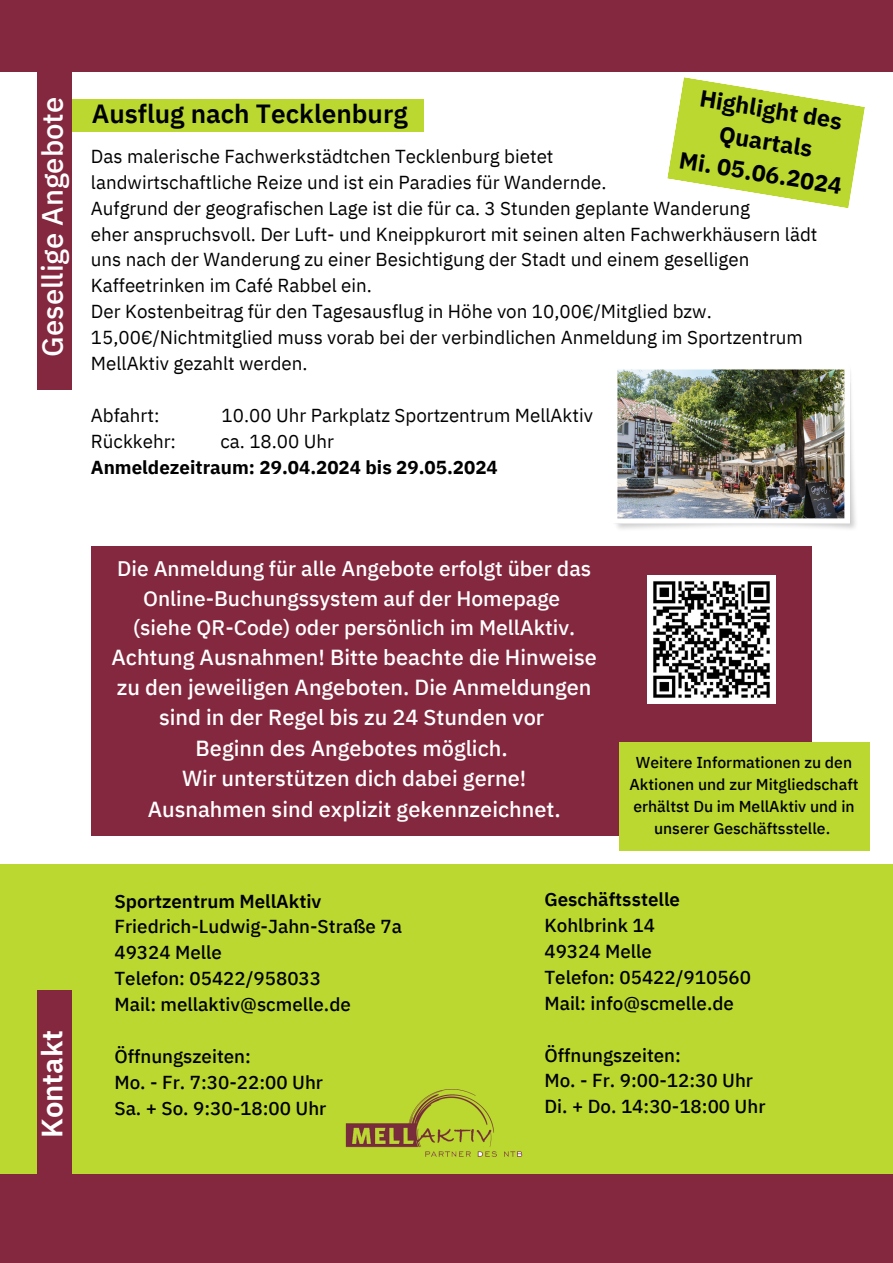
<style>
.page{position:relative;width:893px;height:1263px;background:#fff}
.page>*{position:absolute;margin:0;border:0;box-sizing:border-box;transform-origin:0 0}
.t1{font:500 29.25px "IBM Plex Sans Thai Looped";color:#fff}
.t2{font:600 29.25px "IBM Plex Sans Thai Looped";color:#fff}
.t3{font:600 26.25px "IBM Plex Sans Thai Looped";color:#000}
.t4{font:700 23.25px/32.1px "IBM Plex Sans Thai Looped";color:#000;text-align:center}
.t5{font:500 21.75px/30.4px "IBM Plex Sans Thai Looped";color:#fff;text-align:center}
.t6{font:500 21px/29.2px "IBM Plex Sans Thai Looped";color:#fff;text-align:center}
.t7{font:18.75px/25.9px "IBM Plex Sans Thai Looped";color:#000}
.t8{font:500 18.75px/25.9px "IBM Plex Sans Thai Looped";color:#000}
.t9{font:700 18.75px/25.9px "IBM Plex Sans Thai Looped";color:#000}
.t10{font:500 15.75px/21.9px "IBM Plex Sans Thai Looped";color:#000;text-align:center}
.s1{font-weight:400}
.s2{font-weight:600}
</style>
<div class="page">
<div style="left:0;top:864px;width:893px;height:348px;background:#bbd830"></div>
<div style="left:92px;top:546px;width:719px;height:289px;background:#84283f"></div>
<img style="left:647px;top:575px;width:128px;height:128px">
<div style="left:0;top:1174px;width:893px;height:89px;background:#84283f"></div>
<div style="left:618px;top:742px;width:251px;height:109px;background:#bbd830"></div>
<div style="left:37px;top:990px;width:34px;height:261px;background:#84283f"></div>
<div style="left:71px;top:99px;width:353px;height:33px;background:#bbd830"></div>
<div style="left:37px;top:67px;width:34px;height:323px;background:#84283f"></div>
<div style="left:0;top:0;width:893px;height:71px;background:#84283f"></div>
<svg style="left:667px;top:77px;width:198px;height:131px"></svg>
<img style="left:345px;top:1089px;width:178px;height:68px">
<img style="left:615px;top:369px;width:241px;height:160px">
<h4 class="t1" style="left:36px;top:357px;width:261px;rotate:-90deg">Gesellige Angebote</h4>
<h4 class="t4" style="left:692px;top:81px;width:166px;rotate:9deg">Highlight des<br>Quartals<br>Mi. 05.06.2024</h4>
<p class="t3" style="left:92px;top:98px;width:317px">Ausflug nach Tecklenburg</p>
<h3 class="t7" style="left:91px;top:144px;width:728px">Das malerische Fachwerkstädtchen Tecklenburg bietet<br>landwirtschaftliche Reize und ist ein Paradies für Wandernde.<br>Aufgrund der geografischen Lage ist die für ca. 3 Stunden geplante Wanderung<br>eher anspruchsvoll. Der Luft- und Kneippkurort mit seinen alten Fachwerkhäusern lädt uns nach der Wanderung zu einer Besichtigung der Stadt und einem geselligen Kaffeetrinken im Café Rabbel ein.<br>Der Kostenbeitrag für den Tagesausflug in Höhe von 10,00€/Mitglied bzw.<br>15,00€/Nichtmitglied muss vorab bei der verbindlichen Anmeldung im Sportzentrum MellAktiv gezahlt werden.</h3>
<h2 class="t7" style="left:91px;top:402px;width:70px">Abfahrt:</h2>
<h2 class="t7" style="left:221px;top:402px;width:373px">10.00 Uhr Parkplatz Sportzentrum MellAktiv</h2>
<h2 class="t7" style="left:91px;top:428px;width:87px">Rückkehr:</h2>
<h2 class="t9" style="left:91px;top:428px;width:408px;text-indent:129px"><span class="s1">ca. 18.00 Uhr<br></span>Anmeldezeitraum: 29.04.2024 bis 29.05.2024</h2>
<h4 class="t2" style="left:35px;top:1138px;width:110px;rotate:-90deg">Kontakt</h4>
<h4 class="t6" style="left:117px;top:554px;width:476px">Die Anmeldung für alle Angebote erfolgt über das<br>Online-Buchungssystem auf der Homepage (siehe QR-Code) oder persönlich im MellAktiv.</h4>
<h4 class="t5" style="left:111px;top:642px;width:487px">Achtung Ausnahmen! Bitte beachte die Hinweise zu den jeweiligen Angeboten. Die Anmeldungen sind in der Regel bis zu 24 Stunden vor<br>Beginn des Angebotes möglich.<br>Wir unterstützen dich dabei gerne!<br>Ausnahmen sind explizit gekennzeichnet.</h4>
<p class="t10" style="left:629px;top:751px;width:230px">Weitere Informationen zu den<br>Aktionen und zur Mitgliedschaft erhältst Du im MellAktiv und in unserer Geschäftsstelle.</p>
<h5 class="t8" style="left:114px;top:888px;width:289px"><span class="s2">Sportzentrum MellAktiv<br></span>Friedrich-Ludwig-Jahn-Straße 7a<br>49324 Melle<br>Telefon: 05422/958033<br>Mail: mellaktiv@scmelle.de</h5>
<h5 class="t8" style="left:114px;top:1043px;width:213px">Öffnungszeiten:<br>Mo. - Fr. 7:30-22:00 Uhr<br>Sa. + So. 9:30-18:00 Uhr</h5>
<h3 class="t8" style="left:544px;top:887px;width:208px"><span class="s2">Geschäftsstelle<br></span>Kohlbrink 14<br>49324 Melle<br>Telefon: 05422/910560<br>Mail: info@scmelle.de</h3>
<p class="t8" style="left:544px;top:1042px;width:223px">Öffnungszeiten:<br>Mo. - Fr. 9:00-12:30 Uhr<br>Di. + Do. 14:30-18:00 Uhr</p>
</div>
